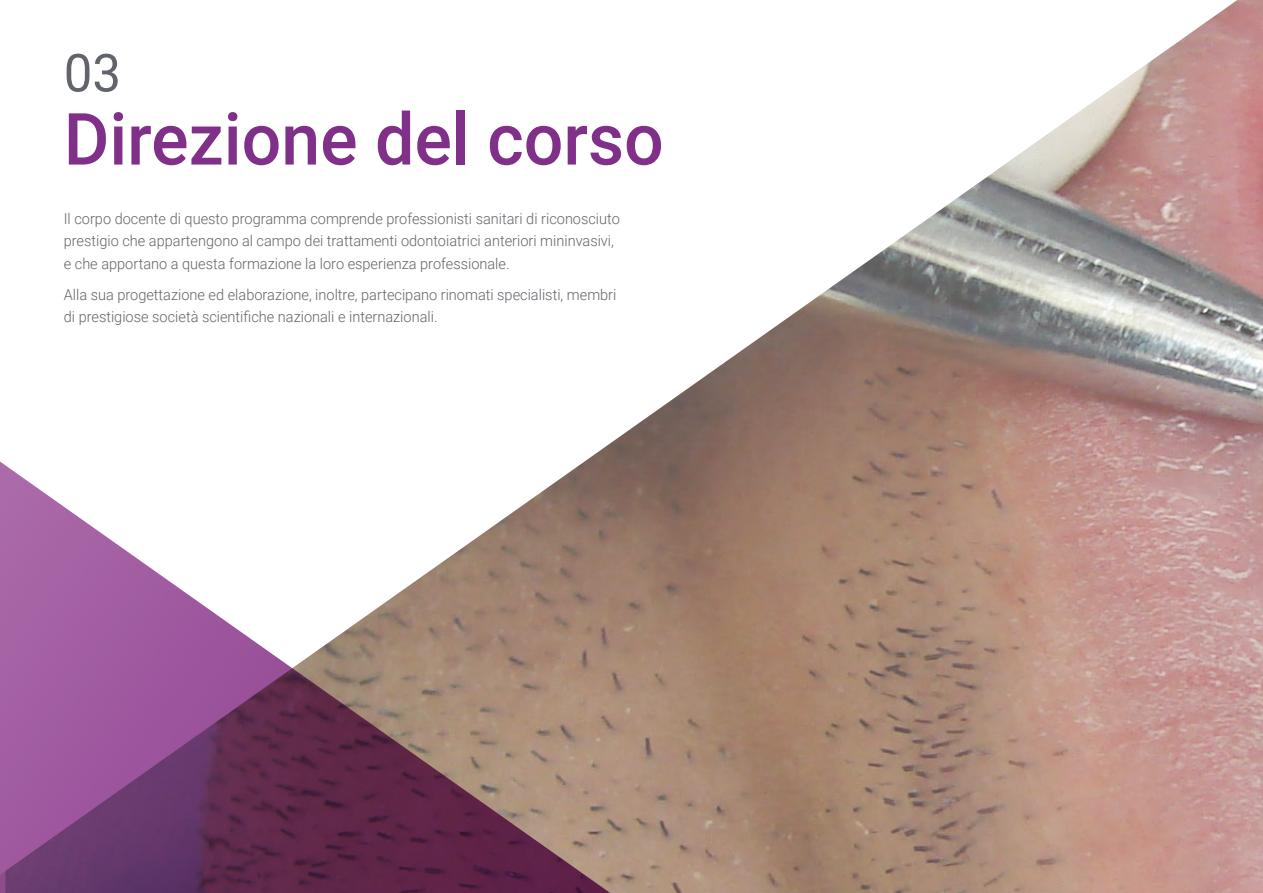
<style>
.page{position:relative;width:1263px;height:893px;background:#fff}
.page>*{position:absolute;margin:0;border:0;box-sizing:border-box;transform-origin:0 0}
.t1{font:500 72px "Roboto";color:#813089}
.t2{font:52.5px "Roboto";color:#61646a}
.t3{font:300 15px/22.5px "Roboto";color:#61646a}
</style>
<div class="page">
<img style="left:606px;top:0;width:657px;height:893px">
<svg style="left:0;top:446px;width:640px;height:447px"></svg>
<h2 class="t2" style="left:64px;top:36px;width:59px">03</h2>
<h1 class="t1" style="left:64px;top:89px;width:601px">Direzione del corso</h1>
<p class="t3" style="left:64px;top:207px;width:558px">Il corpo docente di questo programma comprende professionisti sanitari di riconosciuto prestigio che appartengono al campo dei trattamenti odontoiatrici anteriori mininvasivi, e che apportano a questa formazione la loro esperienza professionale.</p>
<p class="t3" style="left:64px;top:283px;width:554px">Alla sua progettazione ed elaborazione, inoltre, partecipano rinomati specialisti, membri di prestigiose società scientifiche nazionali e internazionali.</p>
</div>
